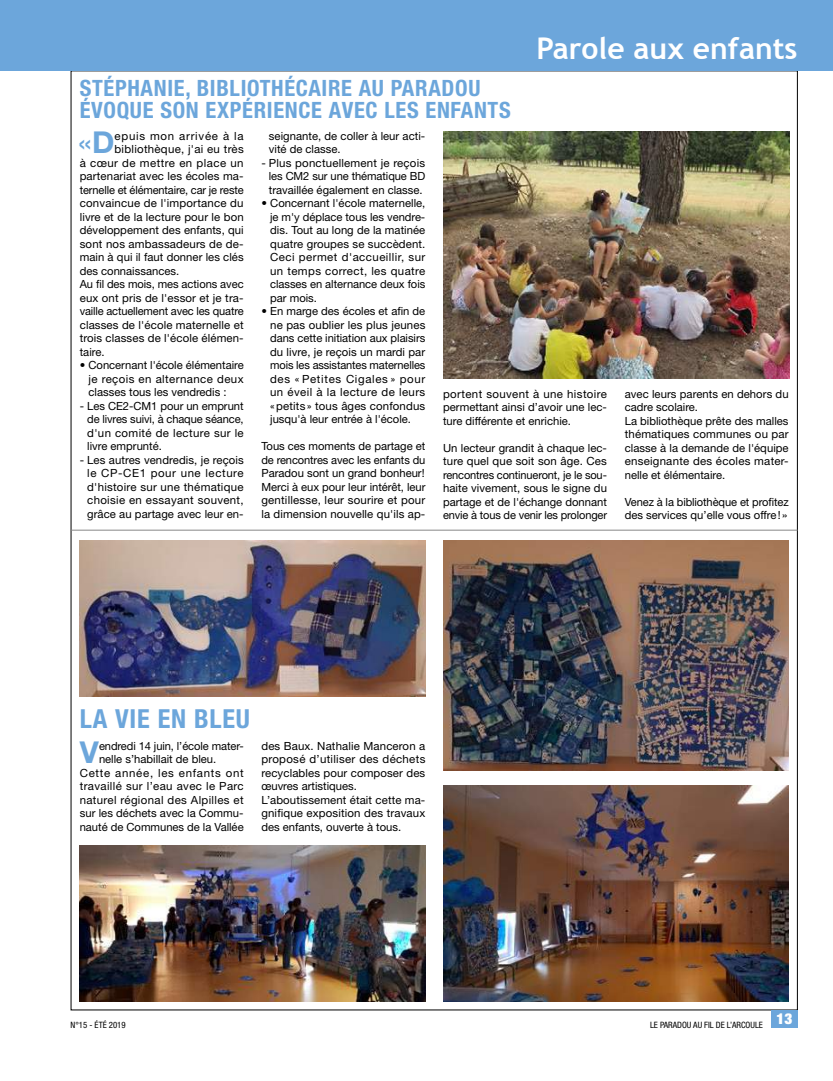
<style>
.page{position:relative;width:833px;height:1081px;background:#fff}
.page>*{position:absolute;margin:0;border:0;box-sizing:border-box;transform-origin:0 0}
.t1{font:30.12px "Helvetica Neue LT Std";color:#6ca6db}
.t2{font:700 30.12px "Helvetica Neue LT Std";color:#6ca6db}
.t3{font:700 30px "Trebuchet MS";color:#fff}
.t4{font:700 condensed 26.25px "Helvetica Neue LT Std";letter-spacing:.03em;color:#6ca6db}
.t5{font:700 condensed 22.5px/22.5px "Helvetica Neue LT Std";letter-spacing:.03em;color:#6ca6db}
.t6{font:900 condensed 15px "Helvetica Neue LT Std";color:#fff}
.t7{font:11.25px/13.5px "Helvetica Neue LT Std";letter-spacing:.005em;color:#000;text-align:justify}
.t8{font:11.25px "Helvetica Neue LT Std";letter-spacing:-.015em;color:#000}
.t9{font:11.25px "Helvetica Neue LT Std";letter-spacing:.03em;color:#000}
.t10{font:11.25px "Helvetica Neue LT Std";letter-spacing:.06em;color:#000}
.t11{font:11.25px "Helvetica Neue LT Std";letter-spacing:.025em;color:#000}
.t12{font:11.25px "Helvetica Neue LT Std";letter-spacing:.04em;color:#000}
.t13{font:11.25px "Helvetica Neue LT Std";letter-spacing:.065em;color:#000}
.t14{font:condensed 8.75px "Helvetica Neue LT Std";color:#000}
.s1{font-weight:700}
.s2{font-stretch:condensed}
</style>
<div class="page">
<img style="left:443px;top:132px;width:346px;height:247px">
<img style="left:443px;top:540px;width:345px;height:231px">
<img style="left:443px;top:785px;width:345px;height:216px">
<img style="left:80px;top:846px;width:345px;height:155px">
<img style="left:80px;top:540px;width:345px;height:156px">
<div style="left:771px;top:1010px;width:26px;height:18px;background:#6ca6db"></div>
<div style="left:0;top:0;width:833px;height:71px;background:#6ca6db"></div>
<hr style="left:71px;top:530px;width:726px;height:1px;background:#878787">
<h3 class="t5" style="left:80px;top:76px;width:432px">STÉPHANIE, BIBLIOTHÉCAIRE AU PARADOU<br>ÉVOQUE SON EXPÉRIENCE AVEC LES ENFANTS</h3>
<h2 class="t3" style="left:536px;top:30px;width:262px">Parole aux enfants</h2>
<h2 class="t3" style="left:569px;top:30px;width:217px">Infos citoyenne</h2>
<h1 class="t1" style="left:78px;top:125px;width:38px">«<span class="s1">D</span></h1>
<p class="t13" style="left:115px;top:129px;width:131px">epuis mon arrivée à la</p>
<p class="t11" style="left:115px;top:143px;width:131px">bibliothèque, j'ai eu très</p>
<p class="t12" style="left:80px;top:156px;width:165px">à cœur de mettre en place un</p>
<p class="t7" style="left:80px;top:169px;width:165px">partenariat avec les écoles ma-</p>
<p class="t8" style="left:80px;top:183px;width:165px">ternelle et élémentaire, car je reste</p>
<p class="t7" style="left:80px;top:196px;width:165px">convaincue de l'importance du</p>
<p class="t7" style="left:80px;top:210px;width:165px">livre et de la lecture pour le bon</p>
<p class="t7" style="left:80px;top:223px;width:165px">développement des enfants, qui</p>
<p class="t7" style="left:80px;top:237px;width:165px">sont nos ambassadeurs de de-</p>
<p class="t7" style="left:80px;top:250px;width:165px">main à qui il faut donner les clés</p>
<p class="t7" style="left:80px;top:264px;width:101px">des connaissances.</p>
<p class="t7" style="left:80px;top:277px;width:165px">Au fil des mois, mes actions avec</p>
<p class="t7" style="left:80px;top:291px;width:165px">eux ont pris de l'essor et je tra-</p>
<p class="t8" style="left:80px;top:305px;width:165px">vaille actuellement avec les quatre</p>
<p class="t7" style="left:80px;top:318px;width:165px">classes de l'école maternelle et</p>
<p class="t7" style="left:80px;top:331px;width:165px">trois classes de l'école élémen-</p>
<p class="t7" style="left:80px;top:345px;width:26px">taire.</p>
<p class="t7" style="left:88px;top:358px;width:157px;text-indent:-9px">• Concernant l'école élémentaire je reçois en alternance deux classes tous les vendredis :</p>
<p class="t7" style="left:87px;top:399px;width:158px;text-indent:-8px">- Les CE2-CM1 pour un emprunt de livres suivi, à chaque séance, d'un comité de lecture sur le livre emprunté.</p>
<p class="t7" style="left:87px;top:453px;width:158px;text-indent:-8px">- Les autres vendredis, je reçois le CP-CE1 pour une lecture d'histoire sur une thématique choisie en essayant souvent, grâce au partage avec leur en-</p>
<p class="t7" style="left:269px;top:129px;width:158px">seignante, de coller à leur acti&shy;vité de classe.</p>
<p class="t7" style="left:269px;top:156px;width:158px;text-indent:-8px">- Plus ponctuellement je reçois les CM2 sur une thématique BD travaillée également en classe.</p>
<p class="t7" style="left:270px;top:196px;width:157px;text-indent:-9px">• Concernant l'école maternelle, je m'y déplace tous les vendre&shy;dis. Tout au long de la matinée quatre groupes se succèdent.<br>Ceci permet d'accueillir, sur un temps correct, les quatre classes en alternance deux fois par mois.</p>
<p class="t7" style="left:270px;top:304px;width:157px;text-indent:-9px">• En marge des écoles et afin de ne pas oublier les plus jeunes dans cette initiation aux plaisirs du livre, je reçois un mardi par mois les assistantes maternelles des <span class="s2">«</span> Petites Cigales <span class="s2">»</span> pour un éveil à la lecture de leurs <span class="s2">«</span>petits <span class="s2">»</span> tous âges confondus jusqu'à leur entrée à l'école.</p>
<p class="t7" style="left:261px;top:439px;width:165px">Tous ces moments de partage et de rencontres avec les enfants du Paradou sont un grand bonheur!<br>Merci à eux pour leur intérêt, leur gentillesse, leur sourire et pour la dimension nouvelle qu'ils ap-</p>
<p class="t7" style="left:443px;top:387px;width:165px">portent souvent à une histoire permettant ainsi d’avoir une lec&shy;ture différente et enrichie.</p>
<p class="t7" style="left:443px;top:441px;width:165px">Un lecteur grandit à chaque lec&shy;ture quel que soit son âge. Ces rencontres continueront, je le sou&shy;haite vivement, sous le signe du partage et de l'échange donnant envie à tous de venir les prolonger</p>
<p class="t7" style="left:625px;top:387px;width:165px;text-align:left">avec leurs parents en dehors du cadre scolaire.<br>La bibliothèque prête des malles thématiques communes ou par classe à la demande de l'équipe enseignante des écoles mater&shy;nelle et élémentaire.</p>
<p class="t7" style="left:625px;top:495px;width:165px">Venez à la bibliothèque et profitez des services qu’elle vous offre! »</p>
<h3 class="t4" style="left:80px;top:702px;width:172px">LA VIE EN BLEU</h3>
<h1 class="t2" style="left:80px;top:734px;width:20px">V</h1>
<p class="t7" style="left:99px;top:739px;width:146px">endredi 14 juin, l’école mater-</p>
<p class="t7" style="left:99px;top:752px;width:119px">nelle s’habillait de bleu.</p>
<p class="t10" style="left:80px;top:766px;width:165px">Cette année, les enfants ont</p>
<p class="t9" style="left:80px;top:780px;width:165px">travaillé sur l’eau avec le Parc</p>
<p class="t9" style="left:80px;top:793px;width:165px">naturel régional des Alpilles et</p>
<p class="t7" style="left:80px;top:806px;width:165px">sur les déchets avec la Commu-</p>
<p class="t7" style="left:80px;top:820px;width:165px">nauté de Communes de la Vallée</p>
<p class="t7" style="left:261px;top:739px;width:165px;text-align:left">des Baux. Nathalie Manceron a proposé d’utiliser des déchets recyclables pour composer des œuvres artistiques.<br>L’aboutissement était cette ma&shy;gnifique exposition des travaux des enfants, ouverte à tous.</p>
<p class="t14" style="left:71px;top:1019px;width:57px">N°15 - ÉTÉ 2019</p>
<p class="t14" style="left:650px;top:1019px;width:114px">LE PARADOU AU FIL DE L’ARCOULE</p>
<h3 class="t6" style="left:776px;top:1009px;width:17px">13</h3>
</div>
